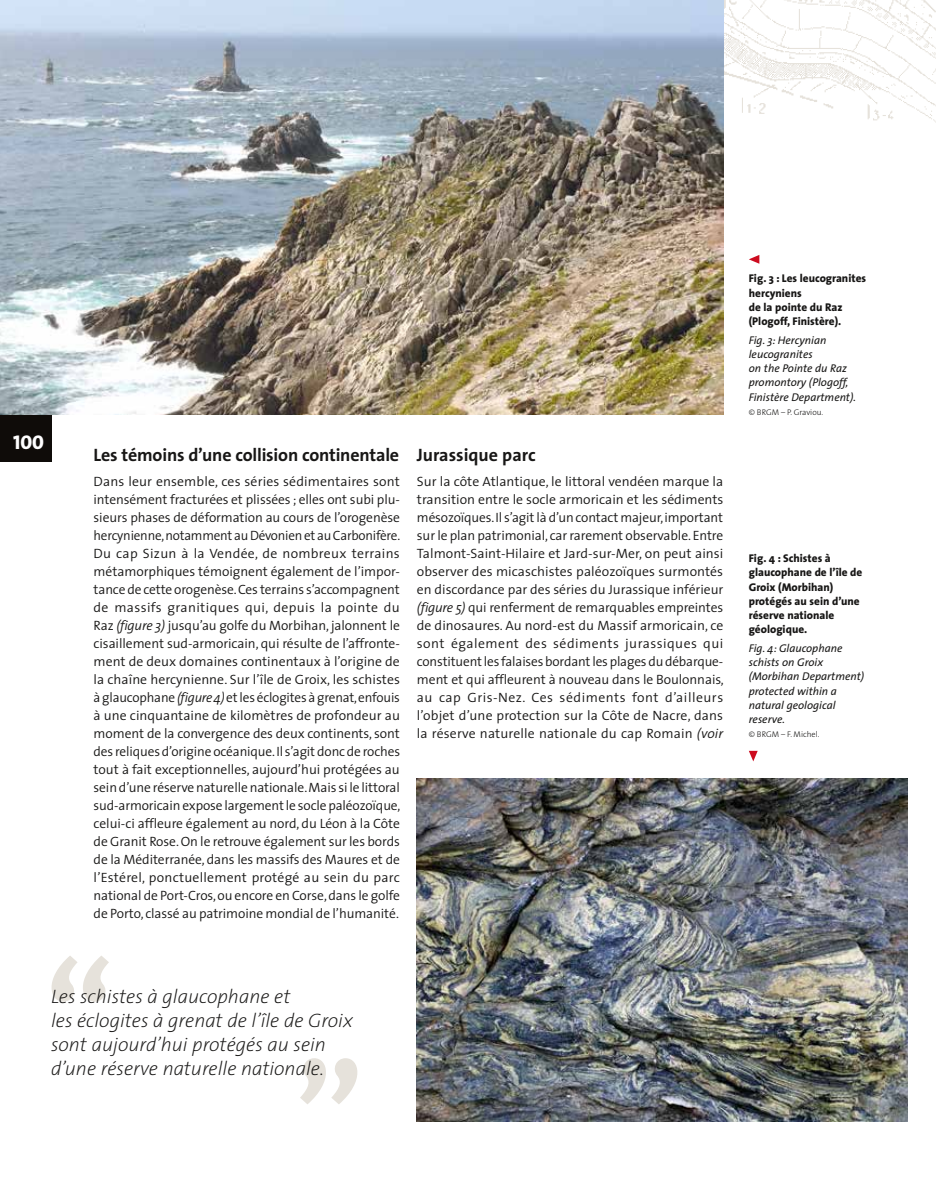
<style>
.page{position:relative;width:936px;height:1191px;background:#fff}
.page>*{position:absolute;margin:0;border:0;box-sizing:border-box;transform-origin:0 0}
.t1{font:19.95px "The Sans Extra Bold Caps";color:#fff}
.t2{font:italic 200 19.5px/24px "The Sans";color:#181716}
.t3{font:700 18px "The Sans";letter-spacing:-.01em;color:#181716}
.t4{font:300 13.5px/18px "The Sans";letter-spacing:-.005em;color:#181716;text-align:justify}
.t5{font:italic 11.25px/14.2px "The Sans";color:#181716}
.t6{font:800 11.25px/14.2px "The Sans";color:#181716}
.t7{font:300 8.25px "The Sans";color:#181716}
.s1{font-style:italic}
</style>
<div class="page">
<div style="left:0;top:179px;width:51px;height:283px;background:#0f0c09"></div>
<img style="left:723px;top:0;width:212px;height:206px">
<img style="left:0;top:0;width:723px;height:415px">
<svg style="left:749px;top:255px;width:10px;height:9px"></svg>
<svg style="left:51px;top:956px;width:58px;height:45px"></svg>
<svg style="left:300px;top:1058px;width:58px;height:46px"></svg>
<img style="left:417px;top:778px;width:490px;height:343px">
<svg style="left:749px;top:751px;width:8px;height:10px"></svg>
<h1 class="t1" style="left:13px;top:425px;width:32px">100</h1>
<h3 class="t3" style="left:94px;top:439px;width:307px">Les témoins d’une collision continentale</h3>
<p class="t4" style="left:94px;top:472px;width:308px">Dans leur ensemble, ces séries sédimentaires sont intensément fracturées et plissées ; elles ont subi plu&shy;sieurs phases de déformation au cours de l’orogenèse hercynienne, notamment au Dévonien et au Carbonifère.<br>Du cap Sizun à la Vendée, de nombreux terrains métamorphiques témoignent également de l’impor&shy;tance de cette orogenèse. Ces terrains s’accompagnent de massifs granitiques qui, depuis la pointe du Raz <span class="s1">(figure 3)</span> jusqu’au golfe du Morbihan, jalonnent le cisaillement sud-armoricain, qui résulte de l’affronte&shy;ment de deux domaines continentaux à l’origine de la chaîne hercynienne. Sur l’île de Groix, les schistes à glaucophane <span class="s1">(figure 4)</span> et les éclogites à grenat, enfouis à une cinquantaine de kilomètres de profondeur au moment de la convergence des deux continents, sont des reliques d’origine océanique. Il s’agit donc de roches tout à fait exceptionnelles, aujourd’hui protégées au sein d’une réserve naturelle nationale. Mais si le littoral sud-armoricain expose largement le socle paléozoïque, celui-ci affleure également au nord, du Léon à la Côte de Granit Rose. On le retrouve également sur les bords de la Méditerranée, dans les massifs des Maures et de l’Estérel, ponctuellement protégé au sein du parc national de Port-Cros, ou encore en Corse, dans le golfe de Porto, classé au patrimoine mondial de l’humanité.</p>
<h3 class="t3" style="left:417px;top:439px;width:120px">Jurassique parc</h3>
<p class="t4" style="left:417px;top:472px;width:308px">Sur la côte Atlantique, le littoral vendéen marque la transition entre le socle armoricain et les sédiments mésozoïques. Il s’agit là d’un contact majeur, important sur le plan patrimonial, car rarement observable. Entre Talmont-Saint-Hilaire et Jard-sur-Mer, on peut ainsi observer des micaschistes paléozoïques surmontés en discordance par des séries du Jurassique inférieur <span class="s1">(figure 5)</span> qui renferment de remarquables empreintes de dinosaures. Au nord-est du Massif armoricain, ce sont également des sédiments jurassiques qui constituent les falaises bordant les plages du débarque&shy;ment et qui affleurent à nouveau dans le Boulonnais, au cap Gris-Nez. Ces sédiments font d’ailleurs l’objet d’une protection sur la Côte de Nacre, dans la réserve naturelle nationale du cap Romain <span class="s1">(voir</span></p>
<p class="t6" style="left:748px;top:271px;width:119px">Fig. 3 : Les leucogranites hercyniens<br>de la pointe du Raz (Plogoff, Finistère).</p>
<p class="t5" style="left:748px;top:332px;width:109px">Fig. 3: Hercynian leucogranites<br>on the Pointe du Raz promontory (Plogoff,<br>Finistère Department).</p>
<p class="t7" style="left:748px;top:405px;width:76px">© BRGM – P. Graviou.</p>
<p class="t6" style="left:748px;top:551px;width:115px">Fig. 4 : Schistes à glaucophane de l’île de<br>Groix (Morbihan) protégés au sein d’une réserve nationale géologique.</p>
<p class="t5" style="left:748px;top:640px;width:117px">Fig. 4: Glaucophane schists on Groix (Morbihan Department) protected within a natural geological reserve.</p>
<p class="t7" style="left:748px;top:727px;width:72px">© BRGM – F. Michel.</p>
<h2 class="t2" style="left:51px;top:984px;width:303px">Les schistes à glaucophane et<br>les éclogites à grenat de l’île de Groix sont aujourd’hui protégés au sein d’une réserve naturelle nationale.</h2>
</div>
